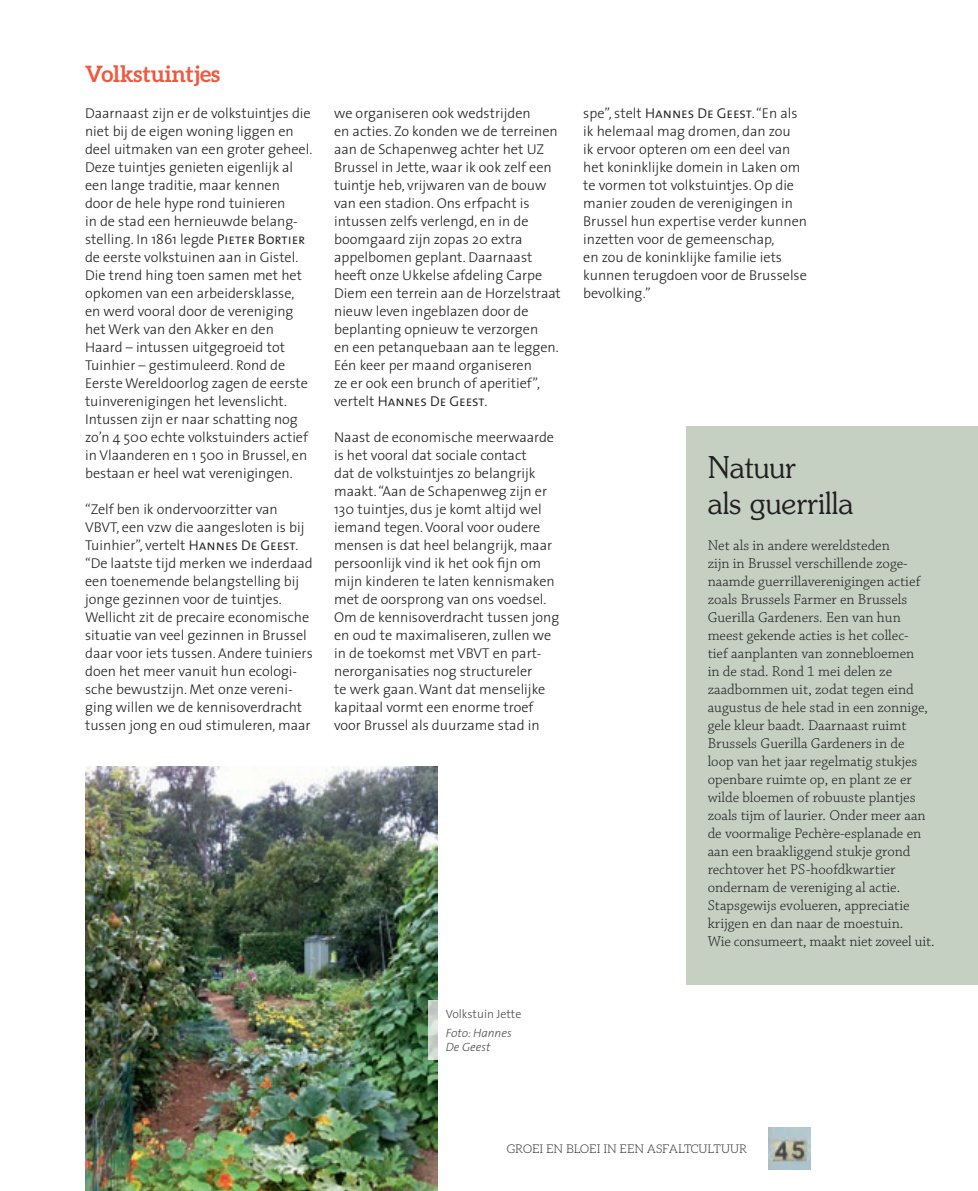
<style>
.page{position:relative;width:978px;height:1191px;background:#fff}
.page>*{position:absolute;margin:0;border:0;box-sizing:border-box;transform-origin:0 0}
.t1{font:300 30px/36px "Souvenir Std";color:#231f20}
.t2{font:700 22.5px "Aleo";color:#f0583f}
.t3{font:300 15px/18px "Chaparral Pro";color:#231f20}
.t4{font:300 14.25px/18px "The Sans";color:#231f20}
.t5{font:14.25px "The Sans Semi Light Caps";color:#231f20}
.t6{font:300 12px "Aleo";color:#231f20}
.t7{font:italic 300 12px/14.4px "The Sans";color:#4b4c4d}
.t8{font:300 12px "The Sans";color:#4b4c4d}
.s1{font-family:"The Sans Semi Light Caps";font-weight:400}
.s2{font-family:"The Sans";font-weight:300}
</style>
<div class="page">
<img style="left:768px;top:1127px;width:43px;height:42px">
<div style="left:686px;top:427px;width:292px;height:558px;background:#c5d0c3"></div>
<img style="left:85px;top:766px;width:352px;height:425px">
<svg style="left:428px;top:1000px;width:9px;height:59px"></svg>
<h2 class="t2" style="left:85px;top:61px;width:137px">Volkstuintjes</h2>
<p class="t4" style="left:85px;top:104px;width:229px">Daarnaast zijn er de volkstuintjes die niet bij de eigen woning liggen en deel uitmaken van een groter geheel.<br>Deze tuintjes genieten eigenlijk al een lange traditie, maar kennen<br>door de hele hype rond tuinieren<br>in de stad een hernieuwde belang&shy;stelling. In 1861 legde <span class="s1">Pieter Bortier </span>de eerste volkstuinen aan in Gistel.<br>Die trend hing toen samen met het opkomen van een arbeidersklasse, en werd vooral door de vereniging het Werk van den Akker en den Haard – intussen uitgegroeid tot Tuinhier – gestimuleerd. Rond de Eerste Wereldoorlog zagen de eerste tuinverenigingen het levenslicht.<br>Intussen zijn er naar schatting nog zo’n 4 500 echte volkstuinders actief in Vlaanderen en 1 500 in Brussel, en bestaan er heel wat verenigingen.</p>
<p class="t4" style="left:85px;top:499px;width:229px">“Zelf ben ik ondervoorzitter van VBVT, een vzw die aangesloten is bij Tuinhier”, vertelt <span class="s1">Hannes De Geest</span>. “De laatste tijd merken we inderdaad een toenemende belangstelling bij jonge gezinnen voor de tuintjes.<br>Wellicht zit de precaire economische situatie van veel gezinnen in Brussel daar voor iets tussen. Andere tuiniers doen het meer vanuit hun ecologi&shy;sche bewustzijn. Met onze vereni&shy;ging willen we de kennisoverdracht tussen jong en oud stimuleren, maar</p>
<p class="t4" style="left:334px;top:104px;width:228px">we organiseren ook wedstrijden<br>en acties. Zo konden we de terreinen aan de Schapenweg achter het UZ Brussel in Jette, waar ik ook zelf een tuintje heb, vrijwaren van de bouw van een stadion. Ons erfpacht is intussen zelfs verlengd, en in de boomgaard zijn zopas 20 extra appelbomen geplant. Daarnaast heeft onze Ukkelse afdeling Carpe Diem een terrein aan de Horzelstraat nieuw leven ingeblazen door de beplanting opnieuw te verzorgen<br>en een petanquebaan aan te leggen.<br>Eén keer per maand organiseren<br>ze er ook een brunch of aperitief”,</p>
<p class="t5" style="left:334px;top:389px;width:155px"><span class="s2">vertelt</span> Hannes De Geest<span class="s2">.</span></p>
<p class="t4" style="left:334px;top:427px;width:227px">Naast de economische meerwaarde is het vooral dat sociale contact<br>dat de volkstuintjes zo belangrijk maakt.“Aan de Schapenweg zijn er 130 tuintjes, dus je komt altijd wel iemand tegen.Vooral voor oudere mensen is dat heel belangrijk, maar persoonlijk vind ik het ook fijn om mijn kinderen te laten kennismaken met de oorsprong van ons voedsel.<br>Om de kennisoverdracht tussen jong en oud te maximaliseren, zullen we in de toekomst met VBVT en part&shy;nerorganisaties nog structureler<br>te werk gaan.Want dat menselijke kapitaal vormt een enorme troef voor Brussel als duurzame stad in</p>
<p class="t4" style="left:583px;top:103px;width:225px">spe”, stelt <span class="s1">Hannes De Geest</span>.“En als ik helemaal mag dromen, dan zou<br>ik ervoor opteren om een deel van het koninklijke domein in Laken om te vormen tot volkstuintjes. Op die manier zouden de verenigingen in<br>Brussel hun expertise verder kunnen inzetten voor de gemeenschap,<br>en zou de koninklijke familie iets kunnen terugdoen voor de Brusselse bevolking.”</p>
<h1 class="t1" style="left:708px;top:449px;width:147px">Natuur<br>als guerrilla</h1>
<p class="t3" style="left:708px;top:537px;width:229px">Net als in andere wereldsteden<br>zijn in Brussel verschillende zoge&shy;naamde guerrillaverenigingen actief zoals Brussels Farmer en Brussels Guerilla Gardeners. Een van hun meest gekende acties is het collec-<br>tief aanplanten van zonnebloemen<br>in de stad. Rond 1 mei delen ze zaadbommen uit, zodat tegen eind augustus de hele stad in een zonnige, gele kleur baadt. Daarnaast ruimt Brussels Guerilla Gardeners in de<br>loop van het jaar regelmatig stukjes openbare ruimte op, en plant ze er wilde bloemen of robuuste plantjes zoals tijm of laurier. Onder meer aan de voormalige Pechère-esplanade en aan een braakliggend stukje grond rechtover het PS-hoofdkwartier ondernam de vereniging al actie.<br>Stapsgewijs evolueren, appreciatie krijgen en dan naar de moestuin.<br>Wie consumeert, maakt niet zoveel uit.</p>
<p class="t8" style="left:446px;top:1004px;width:77px">Volkstuin Jette</p>
<p class="t7" style="left:446px;top:1025px;width:67px">Foto: Hannes<br>De Geest</p>
<p class="t6" style="left:507px;top:1142px;width:242px">GROEI EN BLOEI IN EEN ASFALTCULTUUR</p>
</div>
